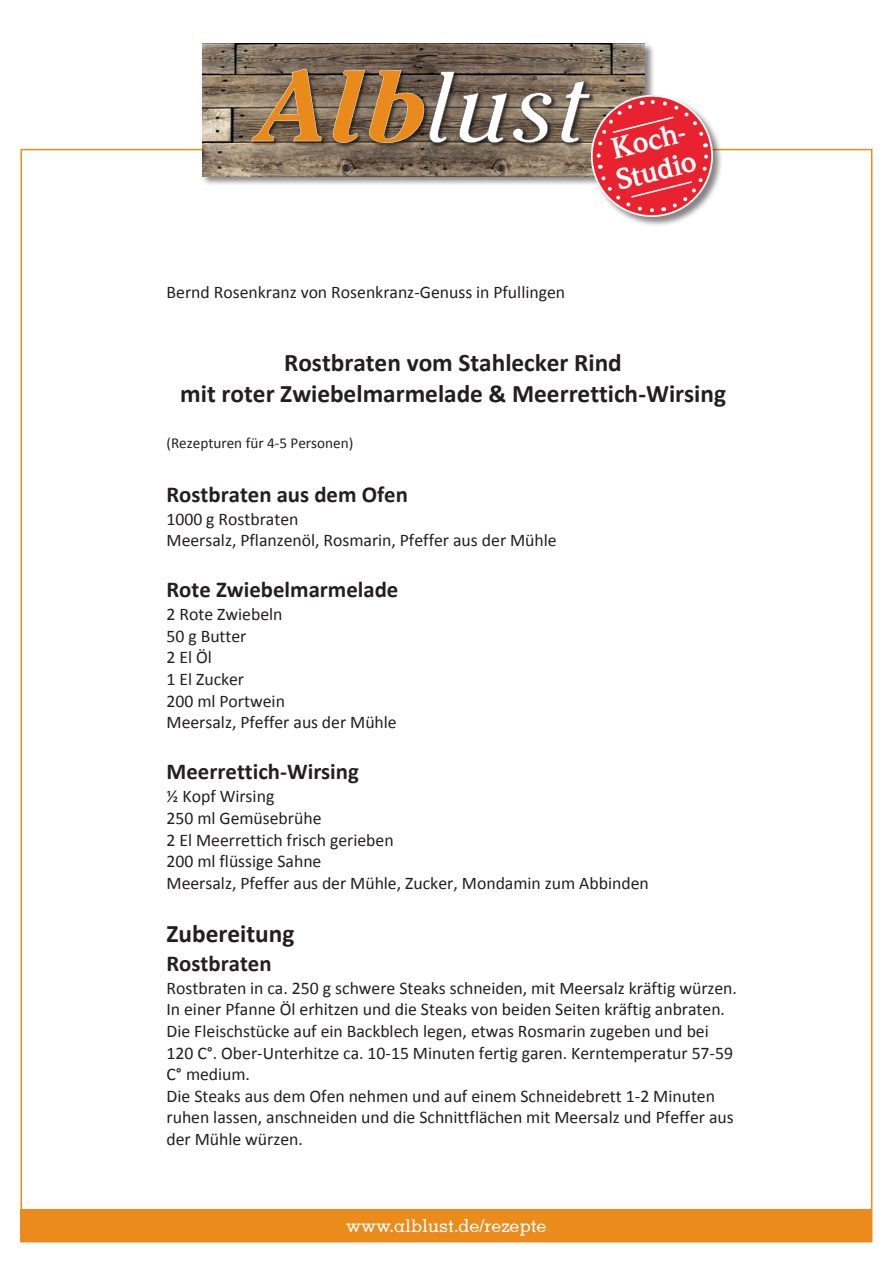
<style>
.page{position:relative;width:893px;height:1263px;background:#fff}
.page>*{position:absolute;margin:0;border:0;box-sizing:border-box;transform-origin:0 0}
.t1{font:700 28.35px/30.9px "Weidemann SB";color:#fff}
.t2{font:700 25.35px/30.8px "Calibri";color:#231f20;text-align:center}
.t3{font:700 22.8px "Calibri";color:#231f20}
.t4{font:500 18px "Memphis";color:#fff}
.t5{font:17.7px/21.6px "Calibri";color:#231f20}
.t6{font:15.15px "Calibri";color:#231f20}
</style>
<div class="page">
<div style="left:21px;top:1209px;width:851px;height:33px;background:#eb8b1c"></div>
<div style="left:201px;top:42px;width:522px;height:185px;background:#231f20;opacity:.55"></div>
<img style="left:202px;top:43px;width:443px;height:133px">
<img style="left:249px;top:67px;width:180px;height:81px">
<svg style="left:251px;top:69px;width:460px;height:146px"></svg>
<p class="t5" style="left:167px;top:281px;width:400px">Bernd Rosenkranz von Rosenkranz-Genuss in Pfullingen</p>
<h1 class="t1" style="left:605px;top:135px;width:86px;rotate:-14deg">Koch-<br>Studio</h1>
<p class="t2" style="left:180px;top:347px;width:547px">Rostbraten vom Stahlecker Rind<br>mit roter Zwiebelmarmelade &amp; Meerrettich-Wirsing</p>
<p class="t6" style="left:167px;top:433px;width:188px">(Rezepturen für 4-5 Personen)</p>
<p class="t3" style="left:167px;top:480px;width:243px">Rostbraten aus dem Ofen</p>
<p class="t5" style="left:167px;top:508px;width:392px">1000 g Rostbraten<br>Meersalz, Pflanzenöl, Rosmarin, Pfeffer aus der Mühle</p>
<p class="t3" style="left:167px;top:575px;width:233px">Rote Zwiebelmarmelade</p>
<p class="t5" style="left:167px;top:604px;width:232px">2 Rote Zwiebeln<br>50 g Butter<br>2 El Öl<br>1 El Zucker<br>200 ml Portwein<br>Meersalz, Pfeffer aus der Mühle</p>
<p class="t3" style="left:167px;top:757px;width:194px">Meerrettich-Wirsing</p>
<p class="t5" style="left:167px;top:786px;width:484px">½ Kopf Wirsing<br>250 ml Gemüsebrühe<br>2 El Meerrettich frisch gerieben<br>200 ml flüssige Sahne<br>Meersalz, Pfeffer aus der Mühle, Zucker, Mondamin zum Abbinden</p>
<p class="t2" style="left:167px;top:918px;width:129px">Zubereitung</p>
<p class="t3" style="left:167px;top:949px;width:107px">Rostbraten</p>
<p class="t5" style="left:167px;top:977px;width:572px">Rostbraten in ca. 250 g schwere Steaks schneiden, mit Meersalz kräftig würzen.<br>In einer Pfanne Öl erhitzen und die Steaks von beiden Seiten kräftig anbraten.<br>Die Fleischstücke auf ein Backblech legen, etwas Rosmarin zugeben und bei 120 C°. Ober-Unterhitze ca. 10-15 Minuten fertig garen. Kerntemperatur 57-59<br>C° medium.<br>Die Steaks aus dem Ofen nehmen und auf einem Schneidebrett 1-2 Minuten ruhen lassen, anschneiden und die Schnittflächen mit Meersalz und Pfeffer aus der Mühle würzen.</p>
<p class="t4" style="left:346px;top:1214px;width:202px">www.alblust.de/rezepte</p>
</div>
